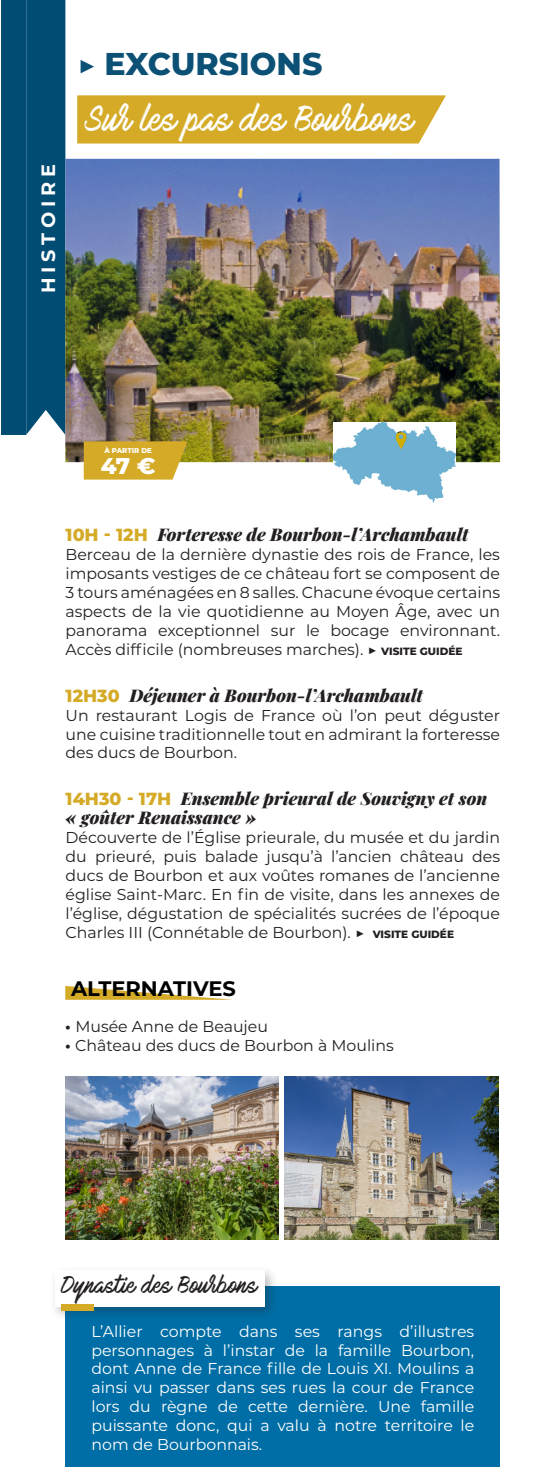
<style>
.page{position:relative;width:546px;height:1474px;background:#fff}
.page>*{position:absolute;margin:0;border:0;box-sizing:border-box;transform-origin:0 0}
.t1{font:31.5px "Mark My Words";color:#fff}
.t2{font:800 31.5px "Montserrat";color:#0c5175}
.t3{font:800 22.75px "Montserrat";color:#fff}
.t4{font:21px "Mark My Words";color:#231f20}
.t5{font:700 21px "Montserrat";color:#000}
.t6{font:700 19.25px "Montserrat";letter-spacing:.25em;color:#fff}
.t7{font:italic 900 17.5px/18.9px "Playfair Display";color:#231f20}
.t8{font:15.75px/18.9px "Montserrat";color:#231f20;text-align:justify}
.t9{font:15.75px/18.9px "Montserrat";color:#fff;text-align:justify}
.t10{font:800 7px "Montserrat";color:#fff}
.s1{font-family:"Montserrat";font-weight:800;font-style:normal;color:#d4aa27}
.s2{font-weight:800;font-size:10.5px}
.s3{font-weight:700}
</style>
<div class="page">
<img style="left:66px;top:1076px;width:212px;height:163px">
<div style="left:77px;top:95px;width:369px;height:48px;background:#d4aa27"></div>
<svg style="left:65px;top:985px;width:158px;height:14px"></svg>
<img style="left:284px;top:1076px;width:215px;height:163px">
<div style="left:65px;top:1286px;width:435px;height:180px;background:#006ea6"></div>
<div style="left:50px;top:1265px;width:229px;height:56px;background:#231f20;opacity:.31"></div>
<div style="left:55px;top:1270px;width:209px;height:36px;background:#fff"></div>
<div style="left:61px;top:1304px;width:33px;height:6px;background:#d4aa27"></div>
<div style="left:1px;top:0;width:25px;height:434px;background:#004c73"></div>
<div style="left:26px;top:0;width:39px;height:435px;background:#004c73"></div>
<img style="left:65px;top:159px;width:435px;height:303px">
<svg style="left:84px;top:441px;width:103px;height:38px;background:#d4ac31"></svg>
<img style="left:333px;top:422px;width:122px;height:80px">
<p class="t2" style="left:77px;top:40px;width:247px">▶ EXCURSIONS</p>
<p class="t6" style="left:34px;top:293px;width:130px;rotate:-90deg">HISTOIRE</p>
<p class="t1" style="left:85px;top:101px;width:330px">Sur les pas des Bourbons</p>
<p class="t10" style="left:104px;top:445px;width:49px">À PARTIR DE</p>
<p class="t3" style="left:101px;top:449px;width:56px">47 €</p>
<p class="t7" style="left:66px;top:524px;width:404px"><span class="s1">10H - 12H</span> Forteresse de Bourbon-l’Archambault</p>
<p class="t8" style="left:66px;top:544px;width:436px">Berceau de la dernière dynastie des rois de France, les imposants vestiges de ce château fort se composent de 3 tours aménagées en 8 salles. Chacune évoque certains aspects de la vie quotidienne au Moyen Âge, avec un panorama exceptionnel sur le bocage environnant.<br>Accès difficile (nombreuses marches). ▶ <span class="s2">VISITE GUIDÉE</span></p>
<p class="t7" style="left:66px;top:684px;width:359px"><span class="s1">12H30</span> Déjeuner à Bourbon-l’Archambault</p>
<p class="t8" style="left:66px;top:705px;width:436px">Un restaurant Logis de France où l’on peut déguster une cuisine traditionnelle tout en admirant la forteresse des ducs de Bourbon.</p>
<p class="t7" style="left:66px;top:787px;width:423px"><span class="s1">14H30 - 17H</span> Ensemble prieural de Souvigny et son « goûter Renaissance »</p>
<p class="t8" style="left:66px;top:827px;width:436px">Découverte de l’Église prieurale, du musée et du jardin du prieuré, puis balade jusqu’à l’ancien château des ducs de Bourbon et aux voûtes romanes de l’ancienne église Saint-Marc. En fin de visite, dans les annexes de l’église, dégustation de spécialités sucrées de l’époque Charles III (Connétable de Bourbon). ▶ <span class="s2">VISITE GUIDÉE</span></p>
<p class="t5" style="left:71px;top:973px;width:166px">ALTERNATIVES</p>
<p class="t8" style="left:65px;top:1016px;width:204px"><span class="s3">•</span> Musée Anne de Beaujeu</p>
<p class="t8" style="left:65px;top:1035px;width:330px"><span class="s3">•</span> Château des ducs de Bourbon à Moulins</p>
<p class="t4" style="left:61px;top:1273px;width:198px">Dynastie des Bourbons</p>
<p class="t9" style="left:91px;top:1320px;width:384px">L’Allier compte dans ses rangs d’illustres personnages à l’instar de la famille Bourbon, dont Anne de France fille de Louis XI. Moulins a ainsi vu passer dans ses rues la cour de France lors du règne de cette dernière. Une famille puissante donc, qui a valu à notre territoire le nom de Bourbonnais.</p>
</div>
